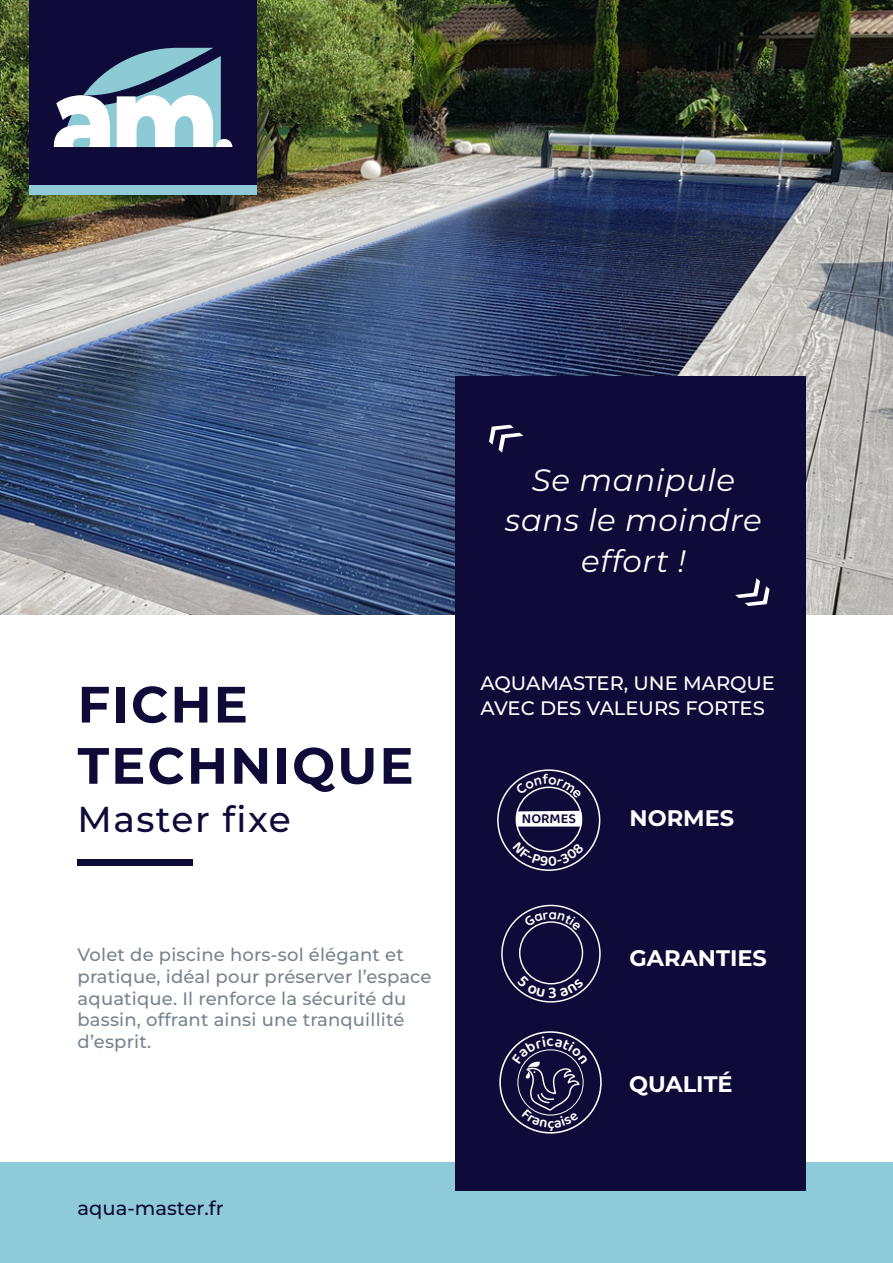
<style>
.page{position:relative;width:893px;height:1263px;background:#fff}
.page>*{position:absolute;margin:0;border:0;box-sizing:border-box;transform-origin:0 0}
.t1{font:700 51px "Montserrat";letter-spacing:.04em;color:#0f0b39}
.t2{font:500 36px "Montserrat";letter-spacing:.04em;color:#0f0b39}
.t3{font:italic 30.9px "Montserrat";letter-spacing:.02em;color:#fff}
.t4{font:700 22.5px "Montserrat";color:#fff}
.t5{font:500 19.5px/25.5px "Montserrat";color:#fff}
.t6{font:500 19.5px "Montserrat";color:#0f0b39}
.t7{font:500 18px/21.6px "Montserrat";letter-spacing:.01em;color:#77848f}
.t8{font:14.1px "Baloo 2";color:#0f0b39}
</style>
<div class="page">
<div style="left:0;top:1162px;width:893px;height:101px;background:#8ecad7"></div>
<div style="left:78px;top:859px;width:115px;height:7px;background:#0f0b39"></div>
<img style="left:0;top:0;width:893px;height:614px">
<div style="left:455px;top:376px;width:351px;height:815px;background:#0f0b39"></div>
<div style="left:30px;top:0;width:227px;height:185px;background:#0f0b39"></div>
<svg style="left:54px;top:48px;width:178px;height:99px"></svg>
<div style="left:30px;top:185px;width:227px;height:9px;background:#8ecad7"></div>
<div style="left:497px;top:769px;width:103px;height:102px;border:2px solid #fff;border-radius:50%"></div>
<svg style="left:516px;top:810px;width:66px;height:17px"></svg>
<div style="left:499px;top:1031px;width:103px;height:102px;border:2px solid #fff;border-radius:50%"></div>
<svg style="left:524px;top:912px;width:57px;height:18px"></svg>
<svg style="left:515px;top:774px;width:67px;height:25px"></svg>
<svg style="left:512px;top:1036px;width:76px;height:94px"></svg>
<svg style="left:512px;top:841px;width:72px;height:25px"></svg>
<svg style="left:517px;top:975px;width:67px;height:23px"></svg>
<p class="t1" style="left:78px;top:670px;width:172px">FICHE</p>
<p class="t1" style="left:78px;top:732px;width:338px">TECHNIQUE</p>
<p class="t2" style="left:78px;top:795px;width:215px">Master fixe</p>
<p class="t7" style="left:78px;top:944px;width:356px">Volet de piscine hors-sol élégant et pratique, idéal pour préserver l’espace aquatique. Il renforce la sécurité du bassin, offrant ainsi une tranquillité d’esprit.</p>
<p class="t6" style="left:78px;top:1195px;width:148px">aqua-master.fr</p>
<p class="t3" style="left:532px;top:459px;width:205px">Se manipule</p>
<p class="t3" style="left:505px;top:500px;width:258px">sans le moindre</p>
<p class="t3" style="left:581px;top:540px;width:106px">effort !</p>
<p class="t5" style="left:480px;top:670px;width:296px">AQUAMASTER, UNE MARQUE<br>AVEC DES VALEURS FORTES</p>
<p class="t8" style="left:522px;top:809px;width:55px">NORMES</p>
<p class="t4" style="left:630px;top:803px;width:106px">NORMES</p>
<p class="t4" style="left:630px;top:943px;width:139px">GARANTIES</p>
<p class="t4" style="left:629px;top:1069px;width:105px">QUALITÉ</p>
</div>
